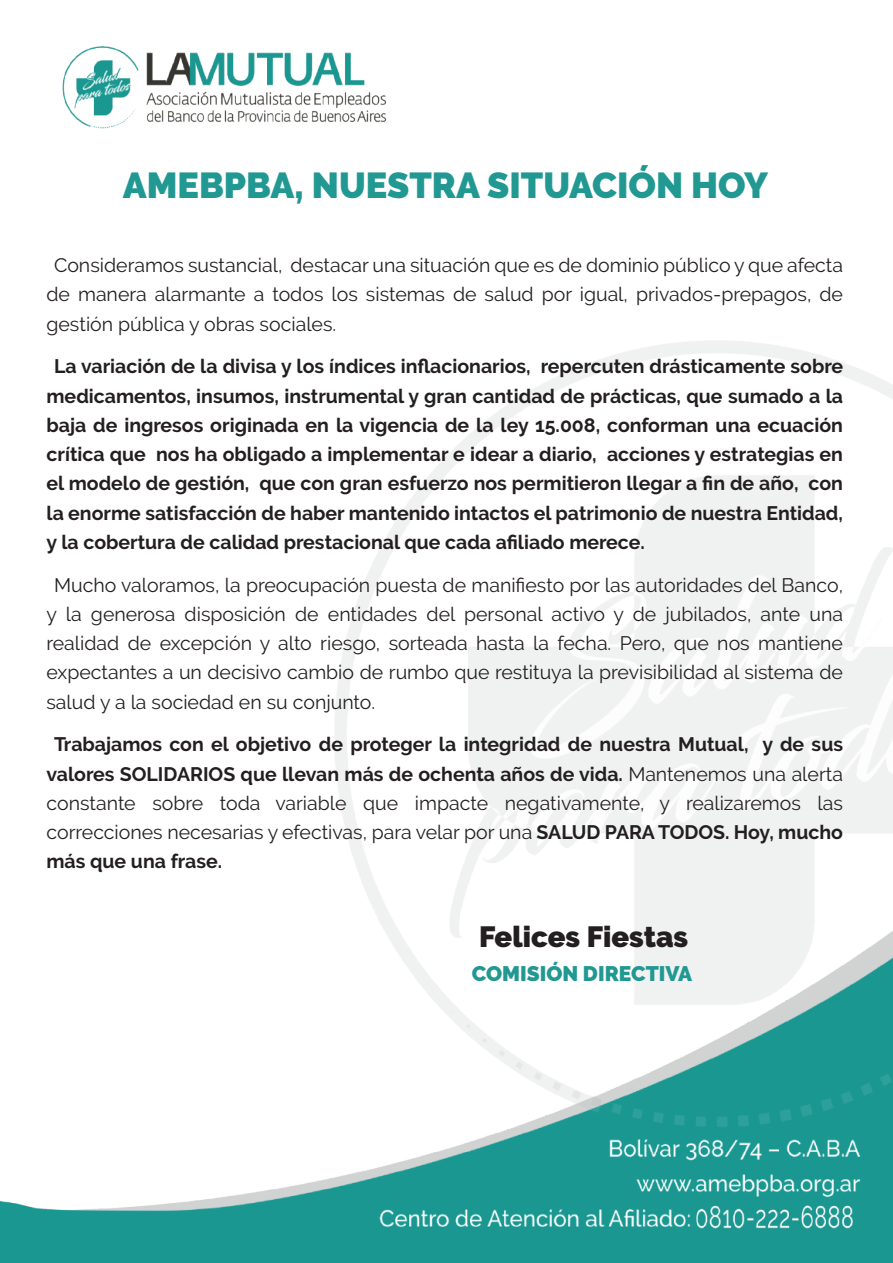
<style>
.page{position:relative;width:893px;height:1263px;background:#fff}
.page>*{position:absolute;margin:0;border:0;box-sizing:border-box;transform-origin:0 0}
.t1{font:900 36px "Raleway";color:#219892}
.t2{font:900 29.1px "Raleway";color:#231f20}
.t3{font:900 21px "Raleway";color:#219892}
.t4{font:700 19.5px/29.2px "Raleway";color:#231f20;text-align:justify}
.t5{font:19.5px/29.2px "Raleway";color:#231f20;text-align:justify}
.s1{font-weight:400}
</style>
<div class="page">
<img style="left:0;top:46px;width:893px;height:1217px">
<h1 class="t1" style="left:123px;top:164px;width:647px">AMEBPBA, NUESTRA SITUACIÓN HOY</h1>
<p class="t5" style="left:46px;top:251px;width:798px;text-indent:8px">Consideramos sustancial, destacar una situación que es de dominio público y que afecta de manera alarmante a todos los sistemas de salud por igual, privados-prepagos, de gestión pública y obras sociales.</p>
<p class="t4" style="left:46px;top:352px;width:798px;text-indent:8px">La variación de la divisa y los índices inflacionarios, repercuten drásticamente sobre medicamentos, insumos, instrumental y gran cantidad de prácticas, que sumado a la baja de ingresos originada en la vigencia de la ley 15.008, conforman una ecuación crítica que nos ha obligado a implementar e idear a diario, acciones y estrategias en el modelo de gestión, que con gran esfuerzo nos permitieron llegar a fin de año, con la enorme satisfacción de haber mantenido intactos el patrimonio de nuestra Entidad, y la cobertura de calidad prestacional que cada afiliado merece.</p>
<p class="t5" style="left:46px;top:570px;width:798px;text-indent:8px">Mucho valoramos, la preocupación puesta de manifiesto por las autoridades del Banco, y la generosa disposición de entidades del personal activo y de jubilados, ante una realidad de excepción y alto riesgo, sorteada hasta la fecha. Pero, que nos mantiene expectantes a un decisivo cambio de rumbo que restituya la previsibilidad al sistema de salud y a la sociedad en su conjunto.</p>
<p class="t4" style="left:46px;top:730px;width:798px;text-indent:8px">Trabajamos con el objetivo de proteger la integridad de nuestra Mutual, y de sus valores SOLIDARIOS que llevan más de ochenta años de vida. <span class="s1">Mantenemos una alerta constante sobre toda variable que impacte negativamente, y realizaremos las correcciones necesarias y efectivas, para velar por una</span> SALUD PARA TODOS. Hoy, mucho más que una frase.</p>
<h2 class="t2" style="left:479px;top:920px;width:211px">Felices Fiestas</h2>
<p class="t3" style="left:472px;top:961px;width:222px">COMISIÓN DIRECTIVA</p>
</div>
